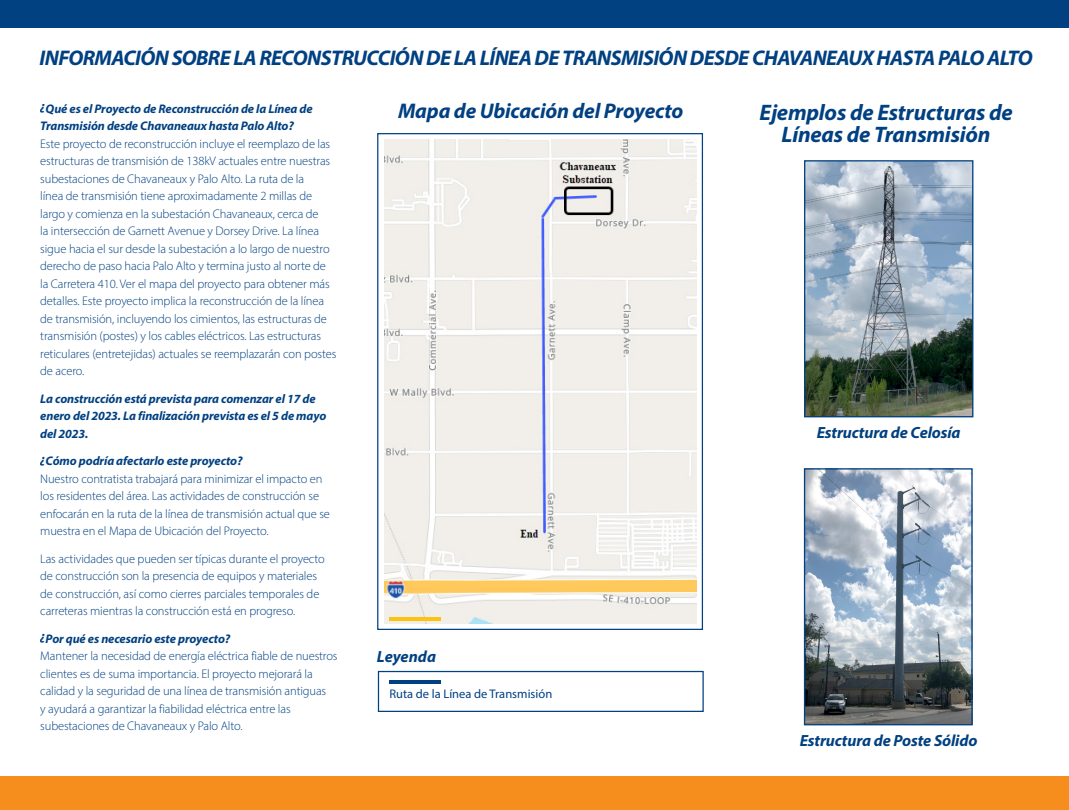
<style>
.page{position:relative;width:1069px;height:810px;background:#fff}
.page>*{position:absolute;margin:0;border:0;box-sizing:border-box;transform-origin:0 0}
.t1{font:italic 700 22.5px/22.5px "Myriad Pro";letter-spacing:-.01em;color:#014081;text-align:center}
.t2{font:italic 700 21.25px "Myriad Pro";letter-spacing:-.03em;color:#014081}
.t3{font:italic 700 21.25px "Myriad Pro";letter-spacing:-.01em;color:#014081}
.t4{font:italic 700 16.25px "Myriad Pro";letter-spacing:-.01em;color:#014081}
.t5{font:300 12.5px/17.5px "Myriad Pro";letter-spacing:-.01em;color:#014081}
.t6{font:italic 700 12.5px/17.5px "Myriad Pro";letter-spacing:-.01em;color:#014081}
.t7{font:12.5px "Myriad Pro";color:#014081}
</style>
<div class="page">
<div style="left:0;top:776px;width:1069px;height:34px;background:#f68e1e"></div>
<div style="left:0;top:0;width:1069px;height:28px;background:#014081"></div>
<img style="left:806px;top:162px;width:165px;height:253px">
<div style="left:804px;top:160px;width:169px;height:257px;border:1px solid #014081"></div>
<svg style="left:377px;top:133px;width:326px;height:497px"></svg>
<hr style="left:389px;top:618px;width:52px;height:3px;background:#fec210">
<svg style="left:377px;top:670px;width:327px;height:42px"></svg>
<img style="left:806px;top:470px;width:164px;height:253px">
<div style="left:804px;top:468px;width:168px;height:257px;border:1px solid #014081"></div>
<p class="t2" style="left:40px;top:44px;width:994px">INFORMACIÓN SOBRE LA RECONSTRUCCIÓN DE LA LÍNEA DE TRANSMISIÓN DESDE CHAVANEAUX HASTA PALO ALTO</p>
<p class="t6" style="left:40px;top:100px;width:274px">¿Qué es el Proyecto de Reconstrucción de la Línea de<br>Transmisión desde Chavaneaux hasta Palo Alto?</p>
<p class="t5" style="left:40px;top:135px;width:298px">Este proyecto de reconstrucción incluye el reemplazo de las estructuras de transmisión de 138kV actuales entre nuestras subestaciones de Chavaneaux y Palo Alto. La ruta de la<br>línea de transmisión tiene aproximadamente 2 millas de largo y comienza en la subestación Chavaneaux, cerca de<br>la intersección de Garnett Avenue y Dorsey Drive. La línea sigue hacia el sur desde la subestación a lo largo de nuestro derecho de paso hacia Palo Alto y termina justo al norte de la Carretera 410. Ver el mapa del proyecto para obtener más detalles. Este proyecto implica la reconstrucción de la línea de transmisión, incluyendo los cimientos, las estructuras de transmisión (postes) y los cables eléctricos. Las estructuras reticulares (entretejidas) actuales se reemplazarán con postes de acero.</p>
<p class="t6" style="left:40px;top:390px;width:287px">La construcción está prevista para comenzar el 17 de enero del 2023. La finalización prevista es el 5 de mayo del 2023.</p>
<p class="t6" style="left:40px;top:452px;width:204px">¿Cómo podría afectarlo este proyecto?</p>
<p class="t5" style="left:40px;top:470px;width:291px">Nuestro contratista trabajará para minimizar el impacto en los residentes del área. Las actividades de construcción se enfocarán en la ruta de la línea de transmisión actual que se muestra en el Mapa de Ubicación del Proyecto.</p>
<p class="t5" style="left:40px;top:550px;width:286px">Las actividades que pueden ser típicas durante el proyecto de construcción son la presencia de equipos y materiales de construcción, así como cierres parciales temporales de carreteras mientras la construcción está en progreso.</p>
<p class="t6" style="left:40px;top:630px;width:192px">¿Por qué es necesario este proyecto?</p>
<p class="t5" style="left:40px;top:647px;width:299px">Mantener la necesidad de energía eléctrica fiable de nuestros clientes es de suma importancia. El proyecto mejorará la calidad y la seguridad de una línea de transmisión antiguas<br>y ayudará a garantizar la fiabilidad eléctrica entre las subestaciones de Chavaneaux y Palo Alto.</p>
<p class="t3" style="left:398px;top:97px;width:287px">Mapa de Ubicación del Proyecto</p>
<p class="t1" style="left:759px;top:100px;width:255px">Ejemplos de Estructuras de<br>Líneas de Transmisión</p>
<p class="t4" style="left:817px;top:422px;width:145px">Estructura de Celosía</p>
<p class="t4" style="left:377px;top:646px;width:61px">Leyenda</p>
<p class="t7" style="left:389px;top:686px;width:164px">Ruta de la Línea de Transmisión</p>
<p class="t4" style="left:800px;top:730px;width:179px">Estructura de Poste Sólido</p>
</div>
